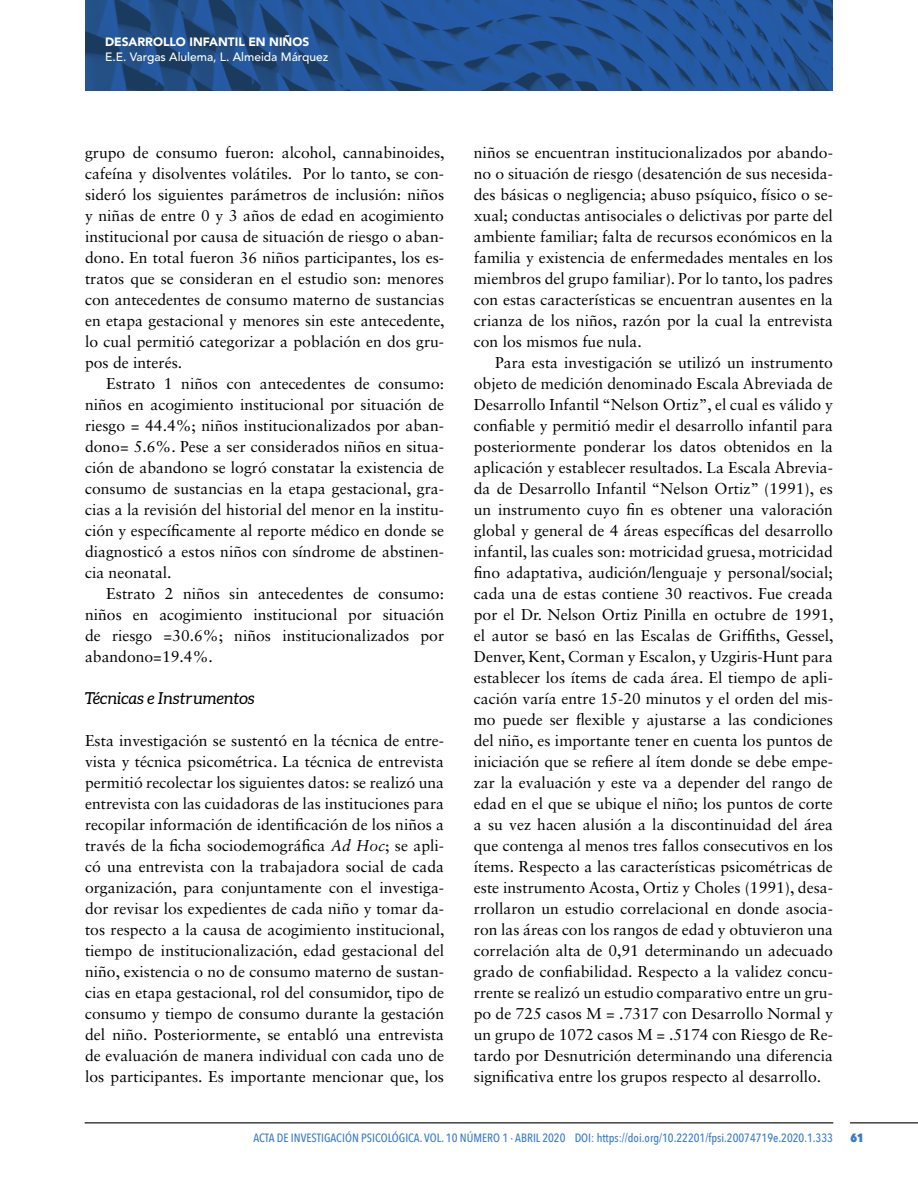
<style>
.page{position:relative;width:918px;height:1188px;background:#fff}
.page>*{position:absolute;margin:0;border:0;box-sizing:border-box;transform-origin:0 0}
.Subtitulos_2{font:italic 16.5px "Aleo";color:#000}
.Texto_articulo_sangr{font:15.75px/21px "Sabon LT Std";color:#000;text-align:justify}
.Texto_articulo_1{font:15.75px/21px "Sabon LT Std";color:#000;text-align:justify}
.t1{font:500 12px "Avenir Next Condensed";color:#397cc9}
.t2{font:500 12px "Avenir LT Std";color:#fff}
.t3{font:900 12px "Avenir LT Std";color:#fff}
.t4{font:800 12px "Avenir Next Condensed";color:#397cc9}
.s1{font-style:italic}
</style>
<div class="page">
<img style="left:85px;top:0;width:748px;height:91px">
<hr style="left:85px;top:1122px;width:748px;height:1px;background:#000">
<hr style="left:850px;top:1122px;width:68px;height:1px;background:#000">
<p class="t3" style="left:105px;top:35px;width:206px">DESARROLLO INFANTIL EN NIÑOS</p>
<p class="t2" style="left:105px;top:50px;width:225px">E.E. Vargas Alulema, L. Almeida Márquez</p>
<p class="Texto_articulo_1" style="left:85px;top:142px;width:361px">grupo de consumo fueron: alcohol, cannabinoides, cafeína y disolventes volátiles. Por lo tanto, se con&shy;sideró los siguientes parámetros de inclusión: niños y niñas de entre 0 y 3 años de edad en acogimiento institucional por causa de situación de riesgo o aban&shy;dono. En total fueron 36 niños participantes, los es&shy;tratos que se consideran en el estudio son: menores con antecedentes de consumo materno de sustancias en etapa gestacional y menores sin este antecedente, lo cual permitió categorizar a población en dos gru&shy;pos de interés.</p>
<p class="Texto_articulo_sangr" style="left:85px;top:373px;width:361px;text-indent:21px">Estrato 1 niños con antecedentes de consumo: niños en acogimiento institucional por situación de riesgo = 44.4%; niños institucionalizados por aban&shy;dono= 5.6%. Pese a ser considerados niños en situa&shy;ción de abandono se logró constatar la existencia de consumo de sustancias en la etapa gestacional, gra&shy;cias a la revisión del historial del menor en la institu&shy;ción y específicamente al reporte médico en donde se diagnosticó a estos niños con síndrome de abstinen&shy;cia neonatal.</p>
<p class="Texto_articulo_sangr" style="left:85px;top:583px;width:361px;text-indent:21px">Estrato 2 niños sin antecedentes de consumo: niños en acogimiento institucional por situación de riesgo =30.6%; niños institucionalizados por abandono=19.4%.</p>
<p class="Subtitulos_2" style="left:85px;top:689px;width:171px">Técnicas e Instrumentos</p>
<p class="Texto_articulo_1" style="left:85px;top:730px;width:361px">Esta investigación se sustentó en la técnica de entre&shy;vista y técnica psicométrica. La técnica de entrevista permitió recolectar los siguientes datos: se realizó una entrevista con las cuidadoras de las instituciones para recopilar información de identificación de los niños a través de la ficha sociodemográfica <span class="s1">Ad Hoc</span>; se apli&shy;có una entrevista con la trabajadora social de cada organización, para conjuntamente con el investiga&shy;dor revisar los expedientes de cada niño y tomar da&shy;tos respecto a la causa de acogimiento institucional, tiempo de institucionalización, edad gestacional del niño, existencia o no de consumo materno de sustan&shy;cias en etapa gestacional, rol del consumidor, tipo de consumo y tiempo de consumo durante la gestación del niño. Posteriormente, se entabló una entrevista de evaluación de manera individual con cada uno de los participantes. Es importante mencionar que, los</p>
<p class="Texto_articulo_1" style="left:474px;top:142px;width:361px">niños se encuentran institucionalizados por abando&shy;no o situación de riesgo (desatención de sus necesida&shy;des básicas o negligencia; abuso psíquico, físico o se&shy;xual; conductas antisociales o delictivas por parte del ambiente familiar; falta de recursos económicos en la familia y existencia de enfermedades mentales en los miembros del grupo familiar). Por lo tanto, los padres con estas características se encuentran ausentes en la crianza de los niños, razón por la cual la entrevista con los mismos fue nula.</p>
<p class="Texto_articulo_sangr" style="left:474px;top:352px;width:361px;text-indent:21px">Para esta investigación se utilizó un instrumento objeto de medición denominado Escala Abreviada de Desarrollo Infantil “Nelson Ortiz”, el cual es válido y confiable y permitió medir el desarrollo infantil para posteriormente ponderar los datos obtenidos en la aplicación y establecer resultados. La Escala Abrevia&shy;da de Desarrollo Infantil “Nelson Ortiz” (1991), es un instrumento cuyo fin es obtener una valoración global y general de 4 áreas específicas del desarrollo infantil, las cuales son: motricidad gruesa, motricidad fino adaptativa, audición/lenguaje y personal/social; cada una de estas contiene 30 reactivos. Fue creada por el Dr. Nelson Ortiz Pinilla en octubre de 1991, el autor se basó en las Escalas de Griffiths, Gessel, Denver, Kent, Corman y Escalon, y Uzgiris-Hunt para establecer los ítems de cada área. El tiempo de apli&shy;cación varía entre 15-20 minutos y el orden del mis&shy;mo puede ser flexible y ajustarse a las condiciones del niño, es importante tener en cuenta los puntos de iniciación que se refiere al ítem donde se debe empe&shy;zar la evaluación y este va a depender del rango de edad en el que se ubique el niño; los puntos de corte a su vez hacen alusión a la discontinuidad del área que contenga al menos tres fallos consecutivos en los ítems. Respecto a las características psicométricas de este instrumento Acosta, Ortiz y Choles (1991), desa&shy;rrollaron un estudio correlacional en donde asocia&shy;ron las áreas con los rangos de edad y obtuvieron una correlación alta de 0,91 determinando un adecuado grado de confiabilidad. Respecto a la validez concu&shy;rrente se realizó un estudio comparativo entre un gru&shy;po de 725 casos M = .7317 con Desarrollo Normal y un grupo de 1072 casos M = .5174 con Riesgo de Re&shy;tardo por Desnutrición determinando una diferencia significativa entre los grupos respecto al desarrollo.</p>
<p class="t1" style="left:253px;top:1130px;width:581px">ACTA DE INVESTIGACIÓN PSICOLÓGICA. VOL. 10 NÚMERO 1 · ABRIL 2020 DOI: https://doi.org/10.22201/fpsi.20074719e.2020.1.333</p>
<p class="t4" style="left:850px;top:1130px;width:15px">61</p>
</div>
